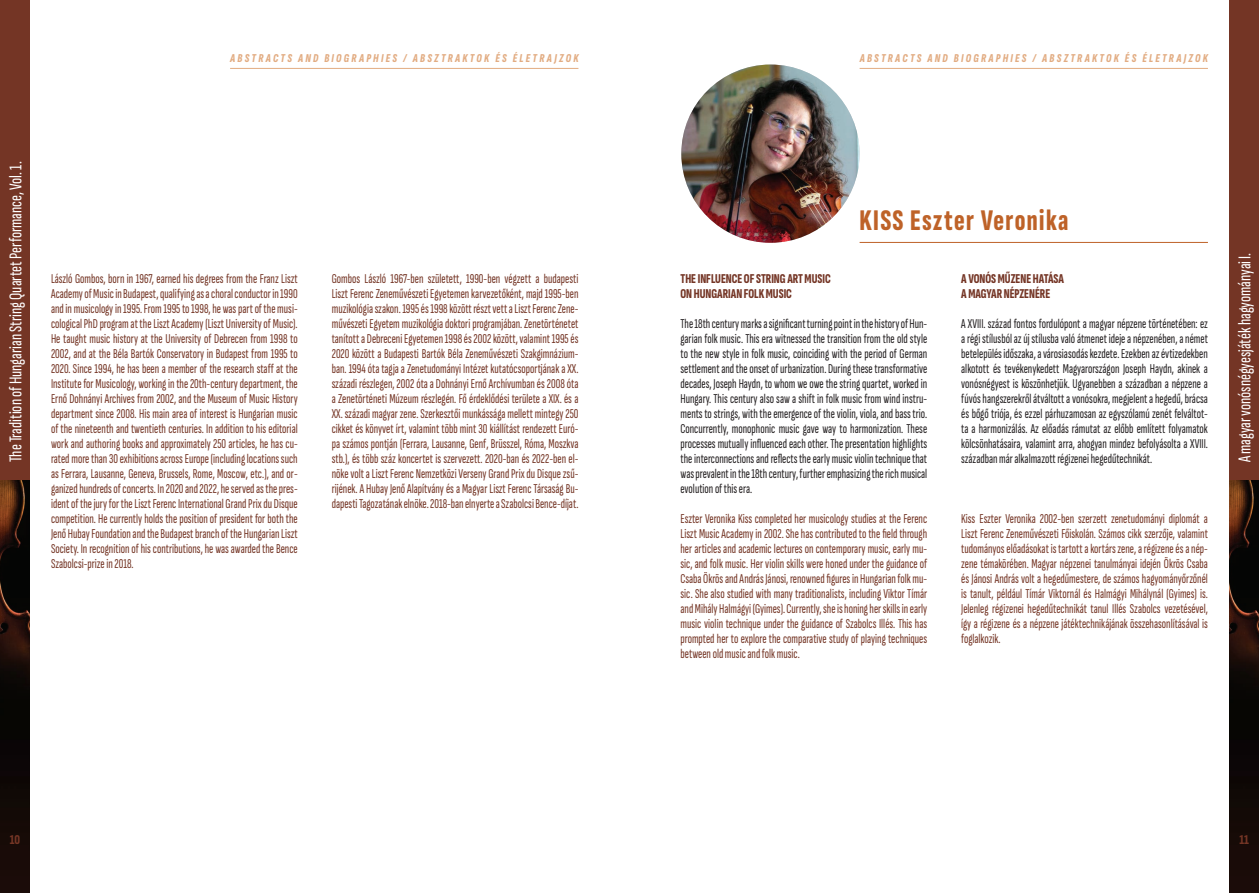
<style>
.page{position:relative;width:1259px;height:893px;background:#fff}
.page>*{position:absolute;margin:0;border:0;box-sizing:border-box;transform-origin:0 0}
.t1{font:800 extra-condensed 30px "Sofia Sans";letter-spacing:.045em;color:#be6228;scale:.95 1}
.t2{font:extra-condensed 18px "Sofia Sans";color:#fff}
.t3{font:extra-condensed 13.5px/15px "Sofia Sans";color:#743525;text-align:justify;scale:.95 1}
.t4{font:extra-condensed 13.5px/15px "Sofia Sans";color:#231f20;text-align:justify;scale:.95 1}
.t5{font:800 extra-condensed 13.5px/15px "Sofia Sans";color:#743525;scale:.95 1}
.t6{font:800 extra-condensed 13.5px "Sofia Sans";color:#743525}
.t7{font:italic 800 extra-condensed 12px "Sofia Sans";letter-spacing:.19em;color:#e2ac82}
</style>
<div class="page">
<div style="left:1229px;top:0;width:30px;height:480px;background:#743525"></div>
<div style="left:0;top:0;width:30px;height:480px;background:#743525"></div>
<img style="left:0;top:480px;width:30px;height:413px">
<img style="left:1229px;top:480px;width:30px;height:413px">
<hr style="left:230px;top:68px;width:348px;height:1px;background:#e2ac82">
<hr style="left:859px;top:68px;width:349px;height:1px;background:#e2ac82">
<hr style="left:859px;top:242px;width:349px;height:1px;background:#be6228">
<img style="left:681px;top:65px;width:178px;height:178px;border-radius:89px">
<p class="t7" style="left:230px;top:51px;width:350px">ABSTRACTS AND BIOGRAPHIES / ABSZTRAKTOK ÉS ÉLETRAJZOK</p>
<p class="t7" style="left:859px;top:51px;width:350px">ABSTRACTS AND BIOGRAPHIES / ABSZTRAKTOK ÉS ÉLETRAJZOK</p>
<h2 class="t2" style="left:6px;top:462px;width:303px;rotate:-90deg">The Tradition of Hungarian String Quartet Performance, Vol. 1.</h2>
<h1 class="t1" style="left:859px;top:202px;width:221px">KISS ESZTER VERONIKA</h1>
<p class="t3" style="left:332px;top:271px;width:261px">Gombos László 1967-ben született, 1990-ben végzett a budapesti Liszt Ferenc Zeneművészeti Egyetemen karvezetőként, majd 1995-ben muzikológia szakon. 1995 és 1998 között részt vett a Liszt Ferenc Zene&shy;művészeti Egyetem muzikológia doktori programjában. Zenetörténetet tanított a Debreceni Egyetemen 1998 és 2002 között, valamint 1995 és 2020 között a Budapesti Bartók Béla Zeneművészeti Szakgimnázium&shy;ban. 1994 óta tagja a Zenetudományi Intézet kutatócsoportjának a XX. századi részlegen, 2002 óta a Dohnányi Ernő Archívumban és 2008 óta a Zenetörténeti Múzeum részlegén. Fő érdeklődési területe a XIX. és a XX. századi magyar zene. Szerkesztői munkássága mellett mintegy 250 cikket és könyvet írt, valamint több mint 30 kiállítást rendezett Euró&shy;pa számos pontján (Ferrara, Lausanne, Genf, Brüsszel, Róma, Moszkva stb.), és több száz koncertet is szervezett. 2020-ban és 2022-ben el&shy;nöke volt a Liszt Ferenc Nemzetközi Verseny Grand Prix du Disque zsű&shy;rijének. A Hubay Jenő Alapítvány és a Magyar Liszt Ferenc Társaság Bu&shy;dapesti Tagozatának elnöke. 2018-ban elnyerte a Szabolcsi Bence-díjat.</p>
<p class="t5" style="left:961px;top:270px;width:104px">A VONÓS MŰZENE HATÁSA<br>A MAGYAR NÉPZENÉRE</p>
<p class="t3" style="left:51px;top:271px;width:261px">László Gombos, born in 1967, earned his degrees from the Franz Liszt Academy of Music in Budapest, qualifying as a choral conductor in 1990 and in musicology in 1995. From 1995 to 1998, he was part of the musi&shy;cological PhD program at the Liszt Academy (Liszt University of Music).<br>He taught music history at the University of Debrecen from 1998 to 2002, and at the Béla Bartók Conservatory in Budapest from 1995 to 2020. Since 1994, he has been a member of the research staff at the Institute for Musicology, working in the 20th-century department, the Ernő Dohnányi Archives from 2002, and the Museum of Music History department since 2008. His main area of interest is Hungarian music of the nineteenth and twentieth centuries. In addition to his editorial work and authoring books and approximately 250 articles, he has cu&shy;rated more than 30 exhibitions across Europe (including locations such as Ferrara, Lausanne, Geneva, Brussels, Rome, Moscow, etc.), and or&shy;ganized hundreds of concerts. In 2020 and 2022, he served as the pres&shy;ident of the jury for the Liszt Ferenc International Grand Prix du Disque competition. He currently holds the position of president for both the Jenő Hubay Foundation and the Budapest branch of the Hungarian Liszt Society. In recognition of his contributions, he was awarded the Bence Szabolcsi-prize in 2018.</p>
<p class="t5" style="left:680px;top:270px;width:160px">THE INFLUENCE OF STRING ART MUSIC<br>ON HUNGARIAN FOLK MUSIC</p>
<p class="t4" style="left:961px;top:316px;width:261px">A XVIII. század fontos fordulópont a magyar népzene történetében: ez a régi stílusból az új stílusba való átmenet ideje a népzenében, a német betelepülés időszaka, a városiasodás kezdete. Ezekben az évtizedekben alkotott és tevékenykedett Magyarországon Joseph Haydn, akinek a vonósnégyest is köszönhetjük. Ugyanebben a században a népzene a fúvós hangszerekről átváltott a vonósokra, megjelent a hegedű, brácsa és bőgő triója, és ezzel párhuzamosan az egyszólamú zenét felváltot&shy;ta a harmonizálás. Az előadás rámutat az előbb említett folyamatok kölcsönhatásaira, valamint arra, ahogyan mindez befolyásolta a XVIII. században már alkalmazott régizenei hegedűtechnikát.</p>
<p class="t4" style="left:680px;top:316px;width:261px">The 18th century marks a significant turning point in the history of Hun&shy;garian folk music. This era witnessed the transition from the old style to the new style in folk music, coinciding with the period of German settlement and the onset of urbanization. During these transformative decades, Joseph Haydn, to whom we owe the string quartet, worked in Hungary. This century also saw a shift in folk music from wind instru&shy;ments to strings, with the emergence of the violin, viola, and bass trio.<br>Concurrently, monophonic music gave way to harmonization. These processes mutually influenced each other. The presentation highlights the interconnections and reflects the early music violin technique that was prevalent in the 18th century, further emphasizing the rich musical evolution of this era.</p>
<p class="t3" style="left:680px;top:511px;width:261px">Eszter Veronika Kiss completed her musicology studies at the Ferenc Liszt Music Academy in 2002. She has contributed to the field through her articles and academic lectures on contemporary music, early mu&shy;sic, and folk music. Her violin skills were honed under the guidance of Csaba Ökrös and András Jánosi, renowned figures in Hungarian folk mu&shy;sic. She also studied with many traditionalists, including Viktor Tímár and Mihály Halmágyi (Gyimes). Currently, she is honing her skills in early music violin technique under the guidance of Szabolcs Illés. This has prompted her to explore the comparative study of playing techniques between old music and folk music.</p>
<p class="t3" style="left:961px;top:511px;width:261px">Kiss Eszter Veronika 2002-ben szerzett zenetudományi diplomát a Liszt Ferenc Zeneművészeti Főiskolán. Számos cikk szerzője, valamint tudományos előadásokat is tartott a kortárs zene, a régizene és a nép&shy;zene témakörében. Magyar népzenei tanulmányai idején Ökrös Csaba és Jánosi András volt a hegedűmestere, de számos hagyományőrzőnél is tanult, például Tímár Viktornál és Halmágyi Mihálynál (Gyimes) is.<br>Jelenleg régizenei hegedűtechnikát tanul Illés Szabolcs vezetésével, így a régizene és a népzene játéktechnikájának összehasonlításával is foglalkozik.</p>
<h2 class="t2" style="left:1234px;top:462px;width:211px;rotate:-90deg">A magyar vonósnégyesjáték hagyományai I.</h2>
<p class="t6" style="left:10px;top:831px;width:12px">10</p>
<p class="t6" style="left:1239px;top:831px;width:11px">11</p>
</div>
